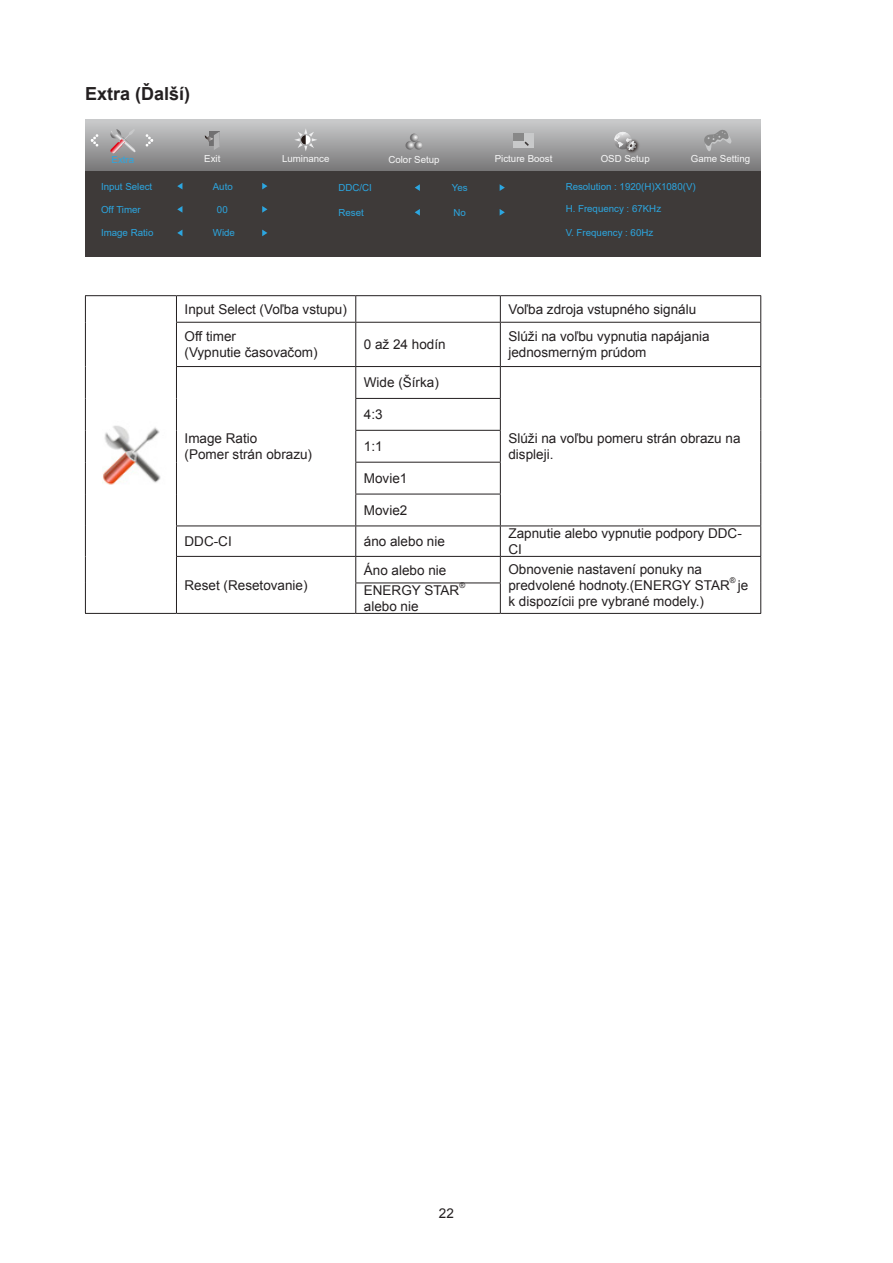
<style>
.page{position:relative;width:893px;height:1263px;background:#fff}
.page>*{position:absolute;margin:0;border:0;box-sizing:border-box;transform-origin:0 0}
.Heading_3{font:700 18px "Arial";color:#231f20}
.无间隔{font:13.5px/16.2px "Arial";color:#231f20}
.正文_text-1{font:13.5px "Arial";color:#231f20}
.t1{font:9.75px "Arial";color:#2ca6e0}
.t2{font:9.75px "Arial";color:#f7f7f7}
.无间隔-2{font:7.8px "Arial";color:#231f20}
</style>
<div class="page">
<svg style="left:85px;top:119px;width:675px;height:52px;background:#a0a1a2"></svg>
<div style="left:85px;top:171px;width:675px;height:86px;background:#3e3a39"></div>
<svg style="left:91px;top:134px;width:7px;height:13px"></svg>
<svg style="left:146px;top:134px;width:7px;height:13px"></svg>
<div style="left:513px;top:133px;width:21px;height:15px;background:#c8c9ca"></div>
<div style="left:513px;top:133px;width:11px;height:8px;background:#888"></div>
<svg style="left:524px;top:141px;width:5px;height:5px"></svg>
<img style="left:623px;top:138px;width:18px;height:17px">
<svg style="left:614px;top:132px;width:22px;height:18px"></svg>
<svg style="left:205px;top:131px;width:15px;height:19px"></svg>
<svg style="left:294px;top:128px;width:23px;height:23px"></svg>
<svg style="left:405px;top:134px;width:18px;height:16px"></svg>
<svg style="left:177px;top:206px;width:5px;height:7px"></svg>
<svg style="left:262px;top:206px;width:5px;height:7px"></svg>
<svg style="left:177px;top:183px;width:5px;height:6px"></svg>
<svg style="left:262px;top:183px;width:5px;height:6px"></svg>
<svg style="left:415px;top:209px;width:5px;height:7px"></svg>
<svg style="left:500px;top:209px;width:5px;height:7px"></svg>
<svg style="left:177px;top:230px;width:5px;height:6px"></svg>
<svg style="left:262px;top:230px;width:5px;height:6px"></svg>
<svg style="left:415px;top:184px;width:5px;height:7px"></svg>
<svg style="left:500px;top:184px;width:5px;height:7px"></svg>
<svg style="left:109px;top:129px;width:29px;height:25px"></svg>
<svg style="left:704px;top:130px;width:27px;height:21px"></svg>
<hr style="left:85px;top:295px;width:91px;height:1px;background:#231f20">
<svg style="left:85px;top:296px;width:1px;height:26px"></svg>
<hr style="left:176px;top:295px;width:180px;height:1px;background:#231f20">
<svg style="left:176px;top:296px;width:1px;height:26px"></svg>
<hr style="left:356px;top:295px;width:144px;height:1px;background:#231f20">
<svg style="left:355px;top:296px;width:1px;height:26px"></svg>
<hr style="left:500px;top:295px;width:261px;height:1px;background:#231f20">
<svg style="left:500px;top:296px;width:1px;height:26px"></svg>
<svg style="left:760px;top:296px;width:1px;height:26px"></svg>
<hr style="left:85px;top:322px;width:1px;height:44px;background:#231f20">
<hr style="left:176px;top:322px;width:180px;height:1px;background:#231f20">
<hr style="left:176px;top:323px;width:1px;height:43px;background:#231f20">
<hr style="left:356px;top:322px;width:144px;height:1px;background:#231f20">
<hr style="left:355px;top:323px;width:1px;height:43px;background:#231f20">
<hr style="left:500px;top:322px;width:261px;height:1px;background:#231f20">
<hr style="left:500px;top:323px;width:1px;height:43px;background:#231f20">
<hr style="left:760px;top:323px;width:1px;height:43px;background:#231f20">
<hr style="left:85px;top:366px;width:1px;height:32px;background:#231f20">
<hr style="left:176px;top:366px;width:180px;height:1px;background:#231f20">
<hr style="left:176px;top:367px;width:1px;height:31px;background:#231f20">
<hr style="left:356px;top:366px;width:144px;height:1px;background:#231f20">
<hr style="left:355px;top:367px;width:1px;height:31px;background:#231f20">
<hr style="left:500px;top:366px;width:261px;height:1px;background:#231f20">
<hr style="left:500px;top:367px;width:1px;height:31px;background:#231f20">
<hr style="left:760px;top:367px;width:1px;height:31px;background:#231f20">
<hr style="left:85px;top:398px;width:1px;height:32px;background:#231f20">
<hr style="left:176px;top:398px;width:1px;height:32px;background:#231f20">
<hr style="left:355px;top:398px;width:146px;height:1px;background:#231f20">
<hr style="left:355px;top:399px;width:1px;height:31px;background:#231f20">
<hr style="left:500px;top:399px;width:1px;height:31px;background:#231f20">
<hr style="left:760px;top:398px;width:1px;height:32px;background:#231f20">
<hr style="left:85px;top:430px;width:1px;height:32px;background:#231f20">
<hr style="left:176px;top:430px;width:1px;height:32px;background:#231f20">
<hr style="left:355px;top:430px;width:146px;height:1px;background:#231f20">
<hr style="left:355px;top:431px;width:1px;height:31px;background:#231f20">
<hr style="left:500px;top:431px;width:1px;height:31px;background:#231f20">
<hr style="left:760px;top:430px;width:1px;height:32px;background:#231f20">
<hr style="left:85px;top:462px;width:1px;height:32px;background:#231f20">
<hr style="left:176px;top:462px;width:1px;height:32px;background:#231f20">
<hr style="left:355px;top:462px;width:146px;height:1px;background:#231f20">
<hr style="left:355px;top:462px;width:1px;height:32px;background:#231f20">
<hr style="left:500px;top:462px;width:1px;height:32px;background:#231f20">
<hr style="left:760px;top:462px;width:1px;height:32px;background:#231f20">
<hr style="left:85px;top:494px;width:1px;height:32px;background:#231f20">
<hr style="left:176px;top:494px;width:1px;height:31px;background:#231f20">
<hr style="left:355px;top:494px;width:146px;height:1px;background:#231f20">
<hr style="left:355px;top:494px;width:1px;height:31px;background:#231f20">
<hr style="left:500px;top:494px;width:1px;height:31px;background:#231f20">
<hr style="left:760px;top:494px;width:1px;height:31px;background:#231f20">
<hr style="left:85px;top:526px;width:1px;height:30px;background:#231f20">
<hr style="left:176px;top:525px;width:180px;height:1px;background:#231f20">
<hr style="left:176px;top:526px;width:1px;height:30px;background:#231f20">
<hr style="left:356px;top:525px;width:144px;height:1px;background:#231f20">
<hr style="left:355px;top:526px;width:1px;height:30px;background:#231f20">
<hr style="left:500px;top:525px;width:261px;height:1px;background:#231f20">
<hr style="left:500px;top:526px;width:1px;height:30px;background:#231f20">
<hr style="left:760px;top:526px;width:1px;height:30px;background:#231f20">
<svg style="left:85px;top:556px;width:1px;height:27px"></svg>
<hr style="left:176px;top:556px;width:180px;height:1px;background:#231f20">
<svg style="left:176px;top:557px;width:1px;height:26px"></svg>
<hr style="left:356px;top:556px;width:144px;height:1px;background:#231f20">
<svg style="left:355px;top:557px;width:1px;height:25px"></svg>
<hr style="left:500px;top:556px;width:261px;height:1px;background:#231f20">
<svg style="left:500px;top:557px;width:1px;height:25px"></svg>
<svg style="left:760px;top:557px;width:1px;height:26px"></svg>
<hr style="left:85px;top:583px;width:1px;height:30px;background:#231f20">
<hr style="left:176px;top:583px;width:1px;height:30px;background:#231f20">
<hr style="left:355px;top:582px;width:146px;height:1px;background:#231f20">
<hr style="left:355px;top:583px;width:1px;height:30px;background:#231f20">
<hr style="left:500px;top:583px;width:1px;height:30px;background:#231f20">
<hr style="left:760px;top:583px;width:1px;height:30px;background:#231f20">
<hr style="left:85px;top:613px;width:91px;height:1px;background:#231f20">
<hr style="left:176px;top:613px;width:180px;height:1px;background:#231f20">
<hr style="left:356px;top:613px;width:144px;height:1px;background:#231f20">
<hr style="left:500px;top:613px;width:261px;height:1px;background:#231f20">
<img style="left:102px;top:425px;width:59px;height:60px">
<p class="Heading_3" style="left:85px;top:82px;width:107px">Extra (Ďalší)</p>
<p class="t1" style="left:112px;top:152px;width:24px">Extra</p>
<p class="t2" style="left:691px;top:152px;width:61px">Game Setting</p>
<p class="t2" style="left:204px;top:152px;width:18px">Exit</p>
<p class="t2" style="left:282px;top:152px;width:49px">Luminance</p>
<p class="t2" style="left:388px;top:153px;width:53px">Color Setup</p>
<p class="t2" style="left:495px;top:152px;width:59px">Picture Boost</p>
<p class="t2" style="left:601px;top:152px;width:51px">OSD Setup</p>
<p class="t1" style="left:101px;top:179px;width:53px">Input Select</p>
<p class="t1" style="left:213px;top:179px;width:21px">Auto</p>
<p class="t1" style="left:101px;top:203px;width:41px">Off Timer</p>
<p class="t1" style="left:217px;top:203px;width:12px">00</p>
<p class="t1" style="left:101px;top:226px;width:54px">Image Ratio</p>
<p class="t1" style="left:213px;top:226px;width:24px">Wide</p>
<p class="t1" style="left:338px;top:181px;width:35px">DDC/CI</p>
<p class="t1" style="left:452px;top:181px;width:17px">Yes</p>
<p class="t1" style="left:566px;top:179px;width:132px">Resolution : 1920(H)X1080(V)</p>
<p class="t1" style="left:566px;top:202px;width:97px">H. Frequency : 67KHz</p>
<p class="t1" style="left:566px;top:226px;width:89px">V. Frequency : 60Hz</p>
<p class="t1" style="left:338px;top:206px;width:27px">Reset</p>
<p class="t1" style="left:454px;top:206px;width:14px">No</p>
<p class="无间隔" style="left:185px;top:301px;width:164px">Input Select (Voľba vstupu)</p>
<p class="正文_text-1" style="left:508px;top:300px;width:189px">Voľba zdroja vstupného signálu</p>
<p class="无间隔" style="left:185px;top:328px;width:135px">Off timer<br>(Vypnutie časovačom)</p>
<p class="无间隔" style="left:364px;top:336px;width:83px">0 až 24 hodín</p>
<p class="无间隔" style="left:508px;top:328px;width:203px">Slúži na voľbu vypnutia napájania jednosmerným prúdom</p>
<p class="无间隔" style="left:185px;top:430px;width:129px">Image Ratio<br>(Pomer strán obrazu)</p>
<p class="无间隔" style="left:364px;top:375px;width:77px">Wide (Šírka)</p>
<p class="正文_text-1" style="left:364px;top:406px;width:20px">4:3</p>
<p class="正文_text-1" style="left:364px;top:437px;width:20px">1:1</p>
<p class="正文_text-1" style="left:364px;top:469px;width:45px">Movie1</p>
<p class="正文_text-1" style="left:364px;top:501px;width:45px">Movie2</p>
<p class="无间隔" style="left:508px;top:430px;width:234px">Slúži na voľbu pomeru strán obrazu na displeji.</p>
<p class="无间隔" style="left:185px;top:533px;width:49px">DDC-CI</p>
<p class="无间隔" style="left:364px;top:533px;width:83px">áno alebo nie</p>
<p class="无间隔" style="left:508px;top:525px;width:235px">Zapnutie alebo vypnutie podpory DDC-<br>CI</p>
<p class="无间隔" style="left:185px;top:577px;width:125px">Reset (Resetovanie)</p>
<p class="无间隔" style="left:364px;top:562px;width:84px">Áno alebo nie</p>
<p class="无间隔" style="left:508px;top:561px;width:223px">Obnovenie nastavení ponuky na predvolené hodnoty.(ENERGY STAR</p>
<p class="无间隔-2" style="left:730px;top:575px;width:7px">®</p>
<p class="无间隔" style="left:738px;top:577px;width:12px">je</p>
<p class="无间隔" style="left:364px;top:582px;width:97px">ENERGY STAR</p>
<p class="无间隔-2" style="left:459px;top:580px;width:7px">®</p>
<p class="无间隔" style="left:364px;top:598px;width:56px">alebo nie</p>
<p class="无间隔" style="left:508px;top:593px;width:197px">k dispozícii pre vybrané modely.)</p>
<p class="无间隔" style="left:439px;top:1205px;width:17px">22</p>
</div>
